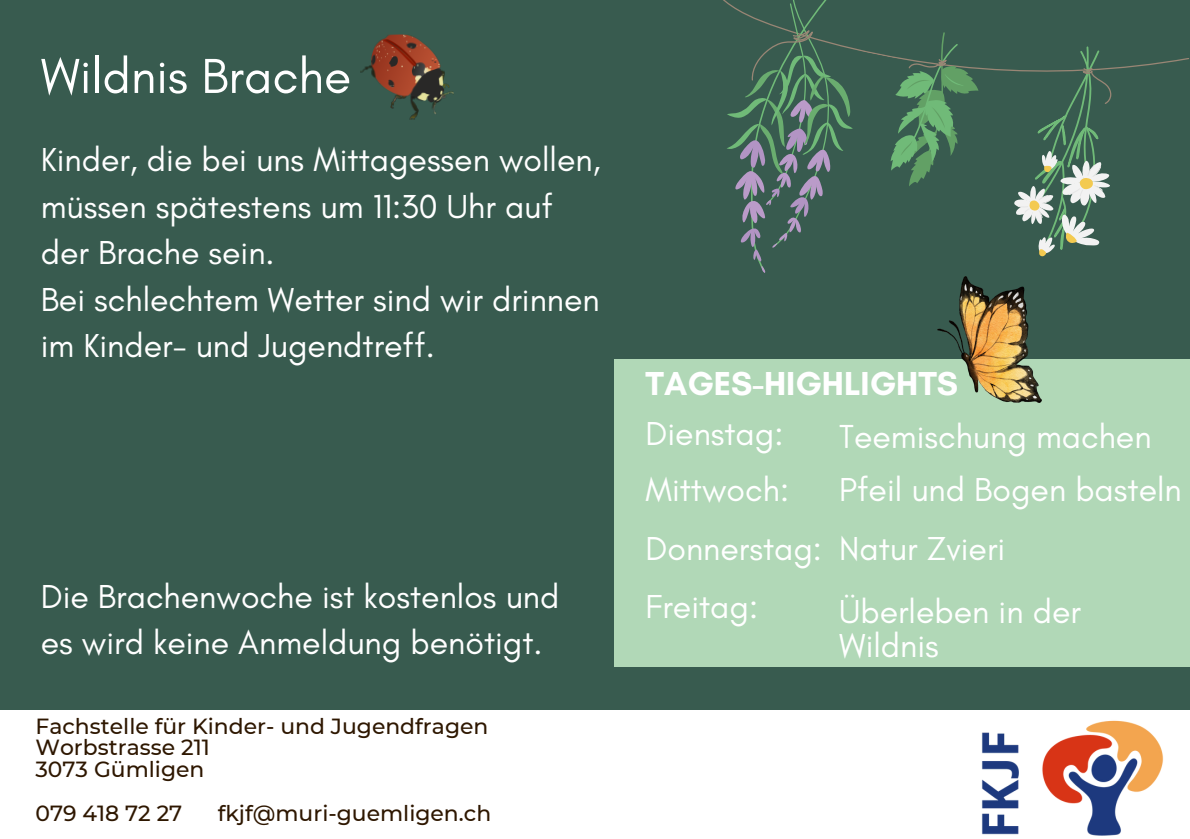
<style>
.page{position:relative;width:1190px;height:839px;background:#fff}
.page>*{position:absolute;margin:0;border:0;box-sizing:border-box;transform-origin:0 0}
.t1{font:50px "Glacial Indifference";color:#fff}
.t2{font:33.8px/46.6px "Glacial Indifference";color:#fff}
.t3{font:700 33.8px "Glacial Indifference";color:#fff}
.t4{font:500 21.8px "Montserrat";color:#2e1700}
</style>
<div class="page">
<div style="left:0;top:0;width:1190px;height:838px;background:#385b4f"></div>
<div style="left:0;top:709px;width:1190px;height:129px;background:#fff"></div>
<img style="left:958px;top:709px;width:228px;height:127px">
<div style="left:614px;top:359px;width:576px;height:308px;background:#b1d8b7"></div>
<img style="left:360px;top:34px;width:94px;height:86px">
<img style="left:937px;top:276px;width:104px;height:126px">
<svg style="left:888px;top:32px;width:94px;height:154px"></svg>
<svg style="left:1013px;top:46px;width:130px;height:211px"></svg>
<svg style="left:724px;top:0;width:133px;height:273px"></svg>
<h3 class="t1" style="left:41px;top:45px;width:312px">Wildnis Brache</h3>
<h3 class="t2" style="left:41px;top:136px;width:561px">Kinder, die bei uns Mittagessen wollen, müssen spätestens um 11:30 Uhr auf der Brache sein.<br>Bei schlechtem Wetter sind wir drinnen im Kinder- und Jugendtreff.</h3>
<h3 class="t2" style="left:41px;top:572px;width:520px">Die Brachenwoche ist kostenlos und es wird keine Anmeldung benötigt.</h3>
<p class="t4" style="left:35px;top:712px;width:454px">Fachstelle für Kinder- und Jugendfragen</p>
<p class="t4" style="left:35px;top:734px;width:176px">Worbstrasse 211</p>
<h1 class="t4" style="left:35px;top:756px;width:170px">3073 Gümligen</h1>
<h3 class="t4" style="left:35px;top:800px;width:148px">079 418 72 27</h3>
<h3 class="t4" style="left:218px;top:800px;width:275px">fkjf@muri-guemligen.ch</h3>
<p class="t3" style="left:646px;top:363px;width:314px">TAGES-HIGHLIGHTS</p>
<h3 class="t2" style="left:646px;top:409px;width:139px">Dienstag:</h3>
<h3 class="t2" style="left:646px;top:466px;width:145px">Mittwoch:</h3>
<h3 class="t2" style="left:646px;top:525px;width:178px">Donnerstag:</h3>
<h3 class="t2" style="left:646px;top:582px;width:114px">Freitag:</h3>
<h3 class="t2" style="left:839px;top:413px;width:314px">Teemischung machen</h3>
<h3 class="t2" style="left:839px;top:466px;width:344px">Pfeil und Bogen basteln</h3>
<p class="t2" style="left:839px;top:525px;width:168px">Natur Zvieri</p>
<p class="t2" style="left:839px;top:594px;width:243px;line-height:33.8px">Überleben in der<br>Wildnis</p>
</div>
